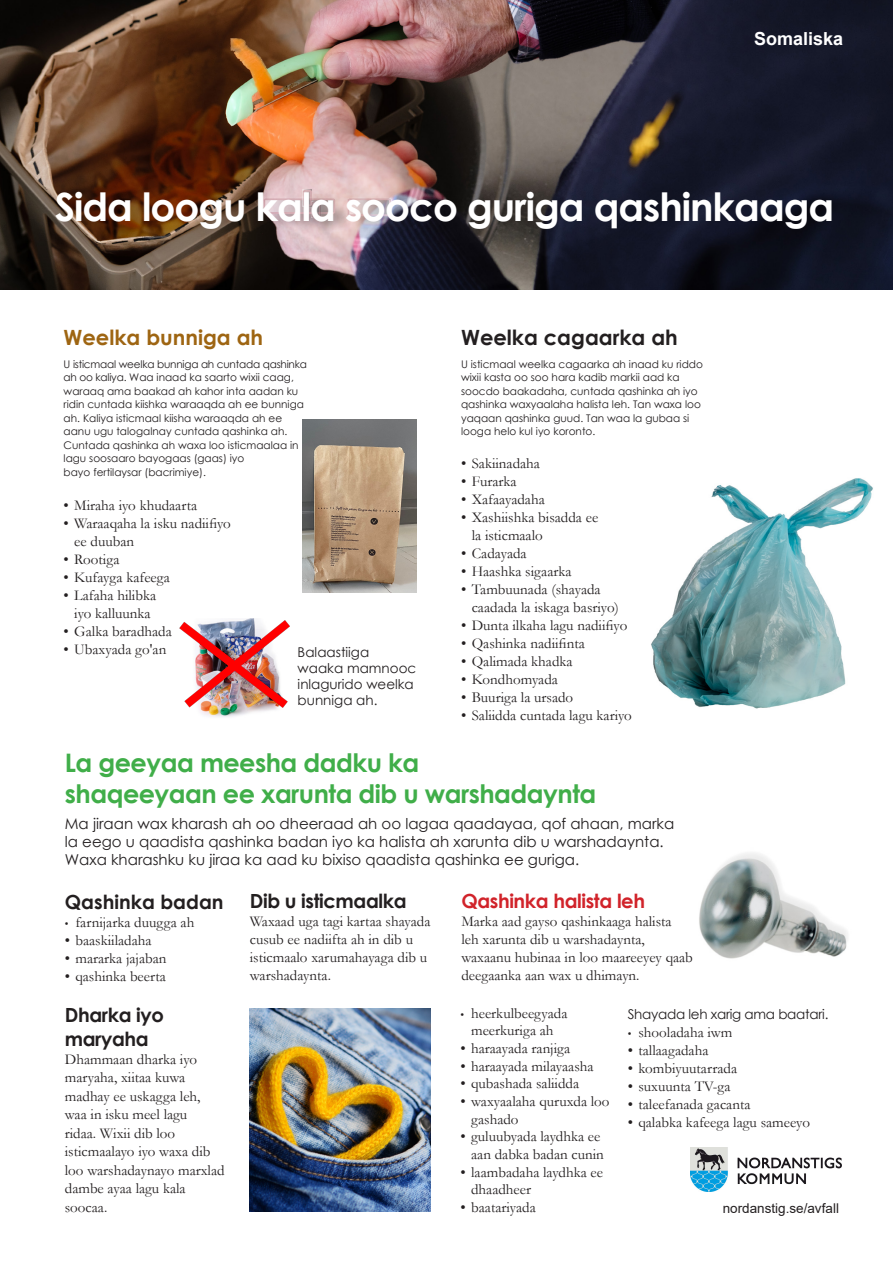
<style>
.page{position:relative;width:893px;height:1263px;background:#fff}
.page>*{position:absolute;margin:0;border:0;box-sizing:border-box;transform-origin:0 0}
.t1{font:700 39px "Century Gothic";letter-spacing:-.025em;color:#fff}
.t2{font:700 25.5px/30.6px "Century Gothic";letter-spacing:-.02em;color:#40ae49}
.t3{font:700 21px "Century Gothic";color:#231f20}
.t4{font:700 21px "Century Gothic";color:#9e6512}
.t5{font:700 19.5px/23.4px "Century Gothic";letter-spacing:-.02em;color:#231f20}
.t6{font:700 19.5px "Century Gothic";letter-spacing:-.02em;color:#d1232a}
.t7{font:700 19.5px "Century Gothic";color:#231f20}
.t8{font:700 18px "Arial";color:#fff}
.t9{font:15px/18px "Garamond";color:#231f20}
.t10{font:15px/18px "Century Gothic";color:#231f20}
.t11{font:13.5px/16.2px "Century Gothic";color:#231f20}
.t12{font:13.5px "Century Gothic";letter-spacing:-.02em;color:#231f20}
.t13{font:13.5px "Arial";color:#231f20}
.t14{font:10.5px/13.5px "Century Gothic";color:#231f20}
.s1{font-size:10.5px}
</style>
<div class="page">
<img style="left:699px;top:853px;width:149px;height:106px">
<img style="left:0;top:0;width:893px;height:289px">
<img style="left:651px;top:478px;width:222px;height:231px">
<img style="left:690px;top:1147px;width:151px;height:44px">
<img style="left:250px;top:1009px;width:181px;height:203px">
<div style="left:267px;top:201px;width:86px;height:31px;background:#231f20;opacity:.75"></div>
<div style="left:314px;top:204px;width:25px;height:32px;background:#231f20;opacity:.75"></div>
<div style="left:306px;top:193px;width:24px;height:31px;background:#231f20;opacity:.75"></div>
<svg style="left:263px;top:190px;width:72px;height:28px;background:#c7aeb1"></svg>
<div style="left:351px;top:201px;width:57px;height:33px;background:#231f20;opacity:.75"></div>
<svg style="left:347px;top:198px;width:44px;height:18px"></svg>
<img style="left:199px;top:618px;width:83px;height:99px">
<img style="left:180px;top:620px;width:109px;height:87px">
<img style="left:302px;top:420px;width:114px;height:173px">
<p class="t8" style="left:754px;top:25px;width:91px">Somaliska</p>
<p class="t1" style="left:55px;top:177px;width:781px">Sida loogu kala sooco guriga qashinkaaga</p>
<p class="t4" style="left:64px;top:322px;width:201px">Weelka bunniga ah</p>
<p class="t14" style="left:64px;top:357px;width:245px">U isticmaal weelka bunniga ah cuntada qashinka ah oo kaliya. Waa inaad ka saarto wixii caag, waraaq ama baakad ah kahor inta aadan ku ridin cuntada kiishka waraaqda ah ee bunniga ah. Kaliya isticmaal kiisha waraaqda ah ee aanu ugu talogalnay cuntada qashinka ah.<br>Cuntada qashinka ah waxa loo isticmaalaa in lagu soosaaro bayogaas (gaas) iyo<br>bayo fertilaysar (bacrimiye).</p>
<p class="t9" style="left:64px;top:496px;width:135px">• Miraha iyo khudaarta</p>
<p class="t9" style="left:74px;top:514px;width:158px;text-indent:-11px">• Waraaqaha la isku nadiifiyo ee duuban</p>
<p class="t9" style="left:64px;top:550px;width:57px">• Rootiga</p>
<p class="t9" style="left:64px;top:568px;width:108px">• Kufayga kafeega</p>
<p class="t9" style="left:64px;top:586px;width:94px;text-align:center">• Lafaha hilibka iyo kalluunka</p>
<p class="t9" style="left:64px;top:622px;width:110px">• Galka baradhada</p>
<p class="t9" style="left:64px;top:640px;width:104px">• Ubaxyada go'an</p>
<p class="t11" style="left:298px;top:643px;width:120px">Balaastiiga waaka mamnooc inlagurido weelka bunniga ah.</p>
<p class="t3" style="left:461px;top:322px;width:218px">Weelka cagaarka ah</p>
<p class="t14" style="left:461px;top:357px;width:243px">U isticmaal weelka cagaarka ah inaad ku riddo wixii kasta oo soo hara kadib markii aad ka soocdo baakadaha, cuntada qashinka ah iyo qashinka waxyaalaha halista leh. Tan waxa loo yaqaan qashinka guud. Tan waa la gubaa si looga helo kul iyo koronto.</p>
<p class="t9" style="left:461px;top:453px;width:80px">• Sakiinadaha</p>
<p class="t9" style="left:461px;top:471px;width:57px">• Furarka</p>
<p class="t9" style="left:461px;top:489px;width:85px">• Xafaayadaha</p>
<p class="t9" style="left:472px;top:507px;width:128px;text-indent:-11px">• Xashiishka bisadda ee la isticmaalo</p>
<p class="t9" style="left:461px;top:543px;width:67px">• Cadayada</p>
<p class="t9" style="left:461px;top:561px;width:112px">• Haashka sigaarka</p>
<p class="t9" style="left:472px;top:579px;width:149px;text-indent:-11px">• Tambuunada (shayada caadada la iskaga basriyo)</p>
<p class="t9" style="left:461px;top:615px;width:168px">• Dunta ilkaha lagu nadiifiyo</p>
<p class="t9" style="left:461px;top:633px;width:125px">• Qashinka nadiifinta</p>
<p class="t9" style="left:461px;top:651px;width:113px">• Qalimada khadka</p>
<p class="t9" style="left:461px;top:669px;width:98px">• Kondhomyada</p>
<p class="t9" style="left:461px;top:687px;width:114px">• Buuriga la ursado</p>
<p class="t9" style="left:461px;top:705px;width:172px">• Saliidda cuntada lagu kariyo</p>
<p class="t2" style="left:65px;top:747px;width:533px">La geeyaa meesha dadku ka<br>shaqeeyaan ee xarunta dib u warshadaynta</p>
<p class="t10" style="left:65px;top:815px;width:611px">Ma jiraan wax kharash ah oo dheeraad ah oo lagaa qaadayaa, qof ahaan, marka la eego u qaadista qashinka badan iyo ka halista ah xarunta dib u warshadaynta.<br>Waxa kharashku ku jiraa ka aad ku bixiso qaadista qashinka ee guriga.</p>
<p class="t7" style="left:65px;top:887px;width:160px">Qashinka badan</p>
<p class="t9" style="left:65px;top:912px;width:131px"><span class="s1">•</span> farnijarka duugga ah</p>
<p class="t9" style="left:65px;top:930px;width:88px">• baaskiiladaha</p>
<p class="t9" style="left:65px;top:948px;width:103px">• mararka jajaban</p>
<p class="t9" style="left:65px;top:966px;width:103px">• qashinka beerta</p>
<p class="t5" style="left:65px;top:1003px;width:101px">Dharka iyo maryaha</p>
<p class="t9" style="left:65px;top:1049px;width:161px;line-height:18.5px">Dhammaan dharka iyo maryaha, xiitaa kuwa madhay ee uskagga leh, waa in isku meel lagu<br>ridaa. Wixii dib loo isticmaalayo iyo waxa dib loo warshadaynayo marxlad dambe ayaa lagu kala soocaa.</p>
<p class="t5" style="left:250px;top:888px;width:158px">Dib u isticmaalka</p>
<p class="t9" style="left:250px;top:911px;width:182px">Waxaad uga tagi kartaa shayada cusub ee nadiifta ah in dib u isticmaalo xarumahayaga dib u warshadaynta.</p>
<p class="t6" style="left:461px;top:886px;width:185px">Qashinka halista leh</p>
<p class="t9" style="left:461px;top:911px;width:233px">Marka aad gayso qashinkaaga halista<br>leh xarunta dib u warshadaynta, waxaanu hubinaa in loo maareeyey qaab deegaanka aan wax u dhimayn.</p>
<p class="t9" style="left:460px;top:1004px;width:108px;text-align:center"><span class="s1">•</span> heerkulbeegyada meerkuriga ah</p>
<p class="t9" style="left:460px;top:1039px;width:111px">• haraayada ranjiga</p>
<p class="t9" style="left:460px;top:1057px;width:135px">• haraayada milayaasha</p>
<p class="t9" style="left:460px;top:1074px;width:120px">• qubashada saliidda</p>
<p class="t9" style="left:471px;top:1092px;width:140px;text-indent:-11px">• waxyaalaha quruxda loo gashado</p>
<p class="t9" style="left:460px;top:1127px;width:145px;text-align:right">• guluubyada laydhka ee aan dabka badan cunin</p>
<p class="t9" style="left:471px;top:1162px;width:133px;text-indent:-11px">• laambadaha laydhka ee dhaadheer</p>
<p class="t9" style="left:460px;top:1198px;width:77px">• baatariyada</p>
<p class="t12" style="left:628px;top:1005px;width:202px">Shayada leh xarig ama baatari.</p>
<p class="t9" style="left:628px;top:1023px;width:106px"><span class="s1">•</span> shooladaha iwm</p>
<p class="t9" style="left:628px;top:1041px;width:82px">• tallaagadaha</p>
<p class="t9" style="left:628px;top:1059px;width:111px">• kombiyuutarrada</p>
<p class="t9" style="left:628px;top:1077px;width:104px">• suxuunta TV-ga</p>
<p class="t9" style="left:628px;top:1095px;width:124px">• taleefanada gacanta</p>
<p class="t9" style="left:628px;top:1113px;width:184px">• qalabka kafeega lagu sameeyo</p>
<p class="t13" style="left:723px;top:1198px;width:118px">nordanstig.se/avfall</p>
</div>
